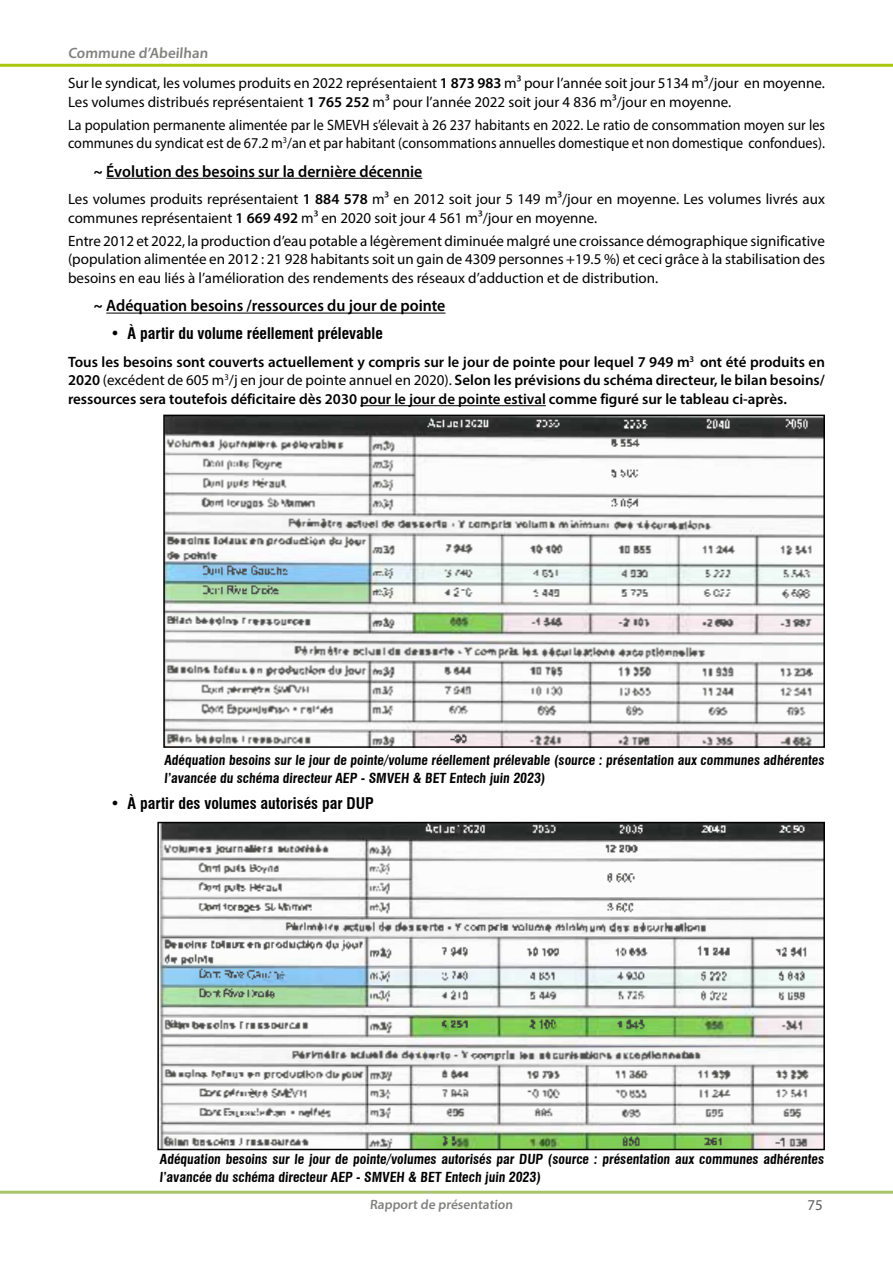
<style>
.page{position:relative;width:893px;height:1263px;background:#fff}
.page>*{position:absolute;margin:0;border:0;box-sizing:border-box;transform-origin:0 0}
.t1{font:600 16.5px "Myriad Pro";color:#000;scale:.96 1}
.t2{font:700 condensed 15.75px "Swiss 721 BT";color:#000}
.t3{font:15px/18.8px "Myriad Pro";color:#000}
.t4{font:600 15px/18.8px "Myriad Pro";color:#000;text-align:justify}
.t5{font:15px/18.8px "Myriad Pro";color:#000;scale:.94 1}
.t6{font:600 15px "Myriad Pro";color:#828281}
.t7{font:15px "Myriad Pro";color:#5c5c5b}
.t8{font:700 condensed 13.5px/18px "Swiss 721 BT";color:#000}
.t9{font:600 13.5px "Myriad Pro";color:#828281}
.s1{font-weight:600}
.s2{font-weight:700;font-stretch:condensed}
.s3{font-weight:400}
</style>
<div class="page">
<hr style="left:0;top:64px;width:893px;height:3px;background:#aac811">
<hr style="left:0;top:1191px;width:893px;height:3px;background:#a9c569">
<hr style="left:106px;top:178px;width:316px;height:1px;background:#000">
<hr style="left:106px;top:313px;width:339px;height:1px;background:#000">
<hr style="left:360px;top:405px;width:186px;height:1px;background:#000">
<img style="left:166px;top:418px;width:656px;height:327px">
<img style="left:427px;top:418px;width:133px;height:12px">
<img style="left:166px;top:434px;width:647px;height:311px">
<img style="left:783px;top:418px;width:26px;height:14px">
<img style="left:705px;top:418px;width:25px;height:11px">
<img style="left:622px;top:418px;width:26px;height:11px">
<img style="left:450px;top:733px;width:18px;height:12px">
<img style="left:201px;top:584px;width:78px;height:13px">
<div style="left:163px;top:415px;width:662px;height:333px;border:2px solid #000"></div>
<img style="left:160px;top:825px;width:662px;height:322px">
<img style="left:423px;top:825px;width:133px;height:10px">
<img style="left:162px;top:839px;width:648px;height:308px">
<img style="left:440px;top:1133px;width:18px;height:14px">
<img style="left:779px;top:825px;width:26px;height:12px">
<img style="left:700px;top:825px;width:27px;height:12px">
<img style="left:617px;top:825px;width:26px;height:10px">
<svg style="left:775px;top:1135px;width:11px;height:12px"></svg>
<img style="left:704px;top:1135px;width:18px;height:12px">
<img style="left:696px;top:944px;width:14px;height:12px">
<img style="left:620px;top:1135px;width:20px;height:12px">
<img style="left:440px;top:1019px;width:28px;height:13px">
<img style="left:198px;top:987px;width:78px;height:13px">
<img style="left:198px;top:967px;width:24px;height:13px">
<img style="left:222px;top:967px;width:63px;height:13px">
<svg style="left:206px;top:990px;width:5px;height:7px"></svg>
<div style="left:157px;top:822px;width:668px;height:328px;border:2px solid #000"></div>
<p class="t6" style="left:68px;top:43px;width:143px">Commune d’Abeilhan</p>
<p class="t3" style="left:68px;top:73px;width:758px">Sur le syndicat, les volumes produits en 2022 représentaient <span class="s1">1 873 983</span> m³ pour l’année soit jour 5134 m³/jour en moyenne.<br>Les volumes distribués représentaient <span class="s1">1 765 252</span> m³ pour l’année 2022 soit jour 4 836 m³/jour en moyenne.</p>
<p class="t5" style="left:68px;top:115px;width:807px">La population permanente alimentée par le SMEVH s’élevait à 26 237 habitants en 2022. Le ratio de consommation moyen sur les communes du syndicat est de 67.2 m<sup>3</sup>/an et par habitant (consommations annuelles domestique et non domestique confondues).</p>
<p class="t1" style="left:94px;top:161px;width:344px"><span class="s2">~</span> Évolution des besoins sur la dernière décennie</p>
<p class="t3" style="left:68px;top:189px;width:758px">Les volumes produits représentaient <span class="s1">1 884 578</span> m³ en 2012 soit jour 5 149 m³/jour en moyenne. Les volumes livrés aux communes représentaient <span class="s1">1 669 492</span> m³ en 2020 soit jour 4 561 m³/jour en moyenne.</p>
<p class="t3" style="left:68px;top:231px;width:758px;text-align:justify">Entre 2012 et 2022, la production d’eau potable a légèrement diminuée malgré une croissance démographique significative (population alimentée en 2012 : 21 928 habitants soit un gain de 4309 personnes +19.5 %) et ceci grâce à la stabilisation des besoins en eau liés à l’amélioration des rendements des réseaux d’adduction et de distribution.</p>
<p class="t1" style="left:94px;top:295px;width:368px"><span class="s2">~</span> Adéquation besoins /ressources du jour de pointe</p>
<p class="t2" style="left:111px;top:324px;width:274px">• À partir du volume réellement prélevable</p>
<p class="t4" style="left:68px;top:352px;width:758px">Tous les besoins sont couverts actuellement y compris sur le jour de pointe pour lequel 7 949 m<sup>3</sup> ont été produits en 2020 <span class="s3">(excédent de 605 m</span><sup>3</sup><span class="s3">/j en jour de pointe annuel en 2020).</span> Selon les prévisions du schéma directeur, le bilan besoins/ ressources sera toutefois déficitaire dès 2030 pour le jour de pointe estival comme figuré sur le tableau ci-après.</p>
<p class="t8" style="left:164px;top:751px;width:663px">Adéquation besoins sur le jour de pointe/volume réellement prélevable (source : présentation aux communes adhérentes l’avancée du schéma directeur AEP - SMVEH &amp; BET Entech juin 2023)</p>
<p class="t2" style="left:111px;top:794px;width:265px">• À partir des volumes autorisés par DUP</p>
<p class="t8" style="left:159px;top:1150px;width:667px">Adéquation besoins sur le jour de pointe/volumes autorisés par DUP (source : présentation aux communes adhérentes l’avancée du schéma directeur AEP - SMVEH &amp; BET Entech juin 2023)</p>
<p class="t9" style="left:370px;top:1195px;width:146px">Rapport de présentation</p>
<p class="t7" style="left:807px;top:1196px;width:17px">75</p>
</div>
